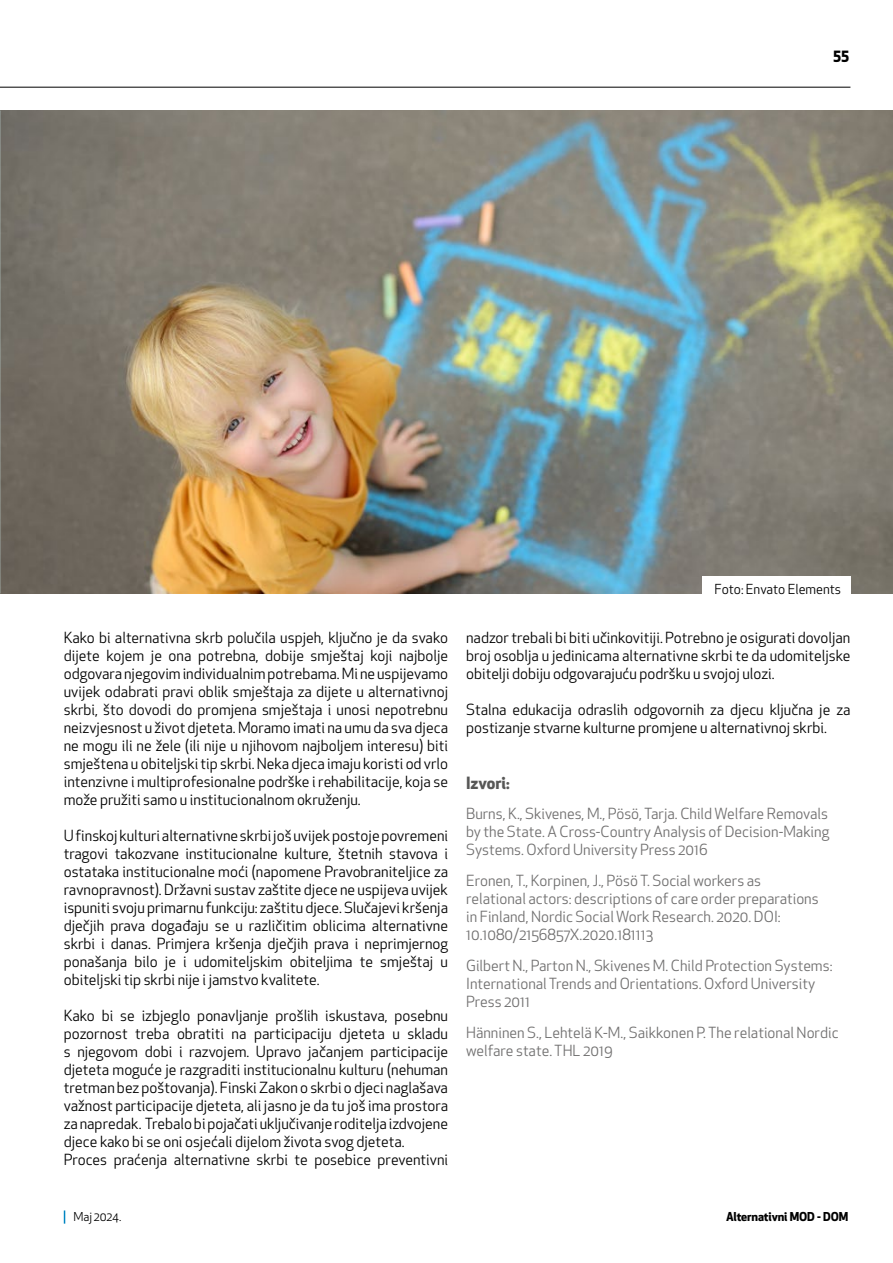
<style>
.page{position:relative;width:893px;height:1263px;background:#fff}
.page>*{position:absolute;margin:0;border:0;box-sizing:border-box;transform-origin:0 0}
.t1{font:700 16.5px "Apex New";color:#575756}
.t2{font:15px/18px "Apex New";color:#000;text-align:justify}
.t3{font:15px/18px "Apex New";color:#706f6f}
.t4{font:700 15px "Apex New";color:#000}
.t5{font:13.5px "Apex New";color:#000}
.t6{font:700 12px "Apex New";letter-spacing:-.01em;color:#000}
.t7{font:12px "Apex New";letter-spacing:-.01em;color:#000}
.s1{font-size:15px}
</style>
<div class="page">
<img style="left:0;top:111px;width:893px;height:482px">
<svg style="left:64px;top:1210px;width:1px;height:13px"></svg>
<hr style="left:0;top:87px;width:850px;height:1px;background:#000">
<div style="left:702px;top:576px;width:148px;height:23px;background:#fff"></div>
<p class="t4" style="left:833px;top:44px;width:18px">55</p>
<p class="t2" style="left:64px;top:628px;width:386px">Kako bi alternativna skrb polučila uspjeh, ključno je da svako dijete kojem je ona potrebna, dobije smještaj koji najbolje odgovara njegovim individualnim potrebama. Mi ne uspijevamo uvijek odabrati pravi oblik smještaja za dijete u alternativnoj skrbi, što dovodi do promjena smještaja i unosi nepotrebnu neizvjesnost u život djeteta. Moramo imati na umu da sva djeca ne mogu ili ne žele (ili nije u njihovom najboljem interesu) biti smještena u obiteljski tip skrbi. Neka djeca imaju koristi od vrlo intenzivne i multiprofesionalne podrške i rehabilitacije, koja se može pružiti samo u institucionalnom okruženju.</p>
<p class="t2" style="left:64px;top:826px;width:386px">U finskoj kulturi alternativne skrbi još uvijek postoje povremeni tragovi takozvane institucionalne kulture, štetnih stavova i ostataka institucionalne moći (napomene Pravobraniteljice za ravnopravnost). Državni sustav zaštite djece ne uspijeva uvijek ispuniti svoju primarnu funkciju: zaštitu djece. Slučajevi kršenja dječjih prava događaju se u različitim oblicima alternativne skrbi i danas. Primjera kršenja dječjih prava i neprimjernog ponašanja bilo je i udomiteljskim obiteljima te smještaj u obiteljski tip skrbi nije i jamstvo kvalitete.</p>
<p class="t2" style="left:64px;top:1006px;width:386px;text-align:left">Kako bi se izbjeglo ponavljanje prošlih iskustava, posebnu pozornost treba obratiti na participaciju djeteta u skladu s njegovom dobi i razvojem. Upravo jačanjem participacije djeteta moguće je razgraditi institucionalnu kulturu (nehuman tretman bez poštovanja). Finski Zakon o skrbi o djeci naglašava važnost participacije djeteta, ali jasno je da tu još ima prostora za napredak. Trebalo bi pojačati uključivanje roditelja izdvojene djece kako bi se oni osjećali dijelom života svog djeteta.<br>Proces praćenja alternativne skrbi te posebice preventivni</p>
<p class="t5" style="left:714px;top:580px;width:128px">Foto: Envato Elements</p>
<p class="t2" style="left:466px;top:628px;width:386px">nadzor trebali bi biti učinkovitiji. Potrebno je osigurati dovoljan broj osoblja u jedinicama alternativne skrbi te da udomiteljske obitelji dobiju odgovarajuću podršku u svojoj ulozi.</p>
<p class="t2" style="left:466px;top:700px;width:386px">Stalna edukacija odraslih odgovornih za djecu ključna je za postizanje stvarne kulturne promjene u alternativnoj skrbi.</p>
<p class="t1" style="left:466px;top:770px;width:45px">Izvori<span class="s1">:</span></p>
<p class="t3" style="left:466px;top:805px;width:365px;text-align:justify">Burns, K., Skivenes, M., Pösö, Tarja. Child Welfare Removals by the State. A Cross-Country Analysis of Decision-Making Systems. Oxford University Press 2016</p>
<p class="t3" style="left:466px;top:872px;width:354px">Eronen, T., Korpinen, J., Pösö T. Social workers as relational actors: descriptions of care order preparations in Finland, Nordic Social Work Research. 2020. DOI:<br>10.1080/2156857X.2020.181113</p>
<p class="t3" style="left:466px;top:956px;width:368px">Gilbert N., Parton N., Skivenes M. Child Protection Systems:<br>International Trends and Orientations. Oxford University<br>Press 2011</p>
<p class="t3" style="left:466px;top:1023px;width:374px">Hänninen S., Lehtelä K-M., Saikkonen P. The relational Nordic welfare state. THL 2019</p>
<p class="t7" style="left:74px;top:1209px;width:49px">Maj 2024.</p>
<p class="t6" style="left:726px;top:1208px;width:124px">Alternativni MOD - DOM</p>
</div>
